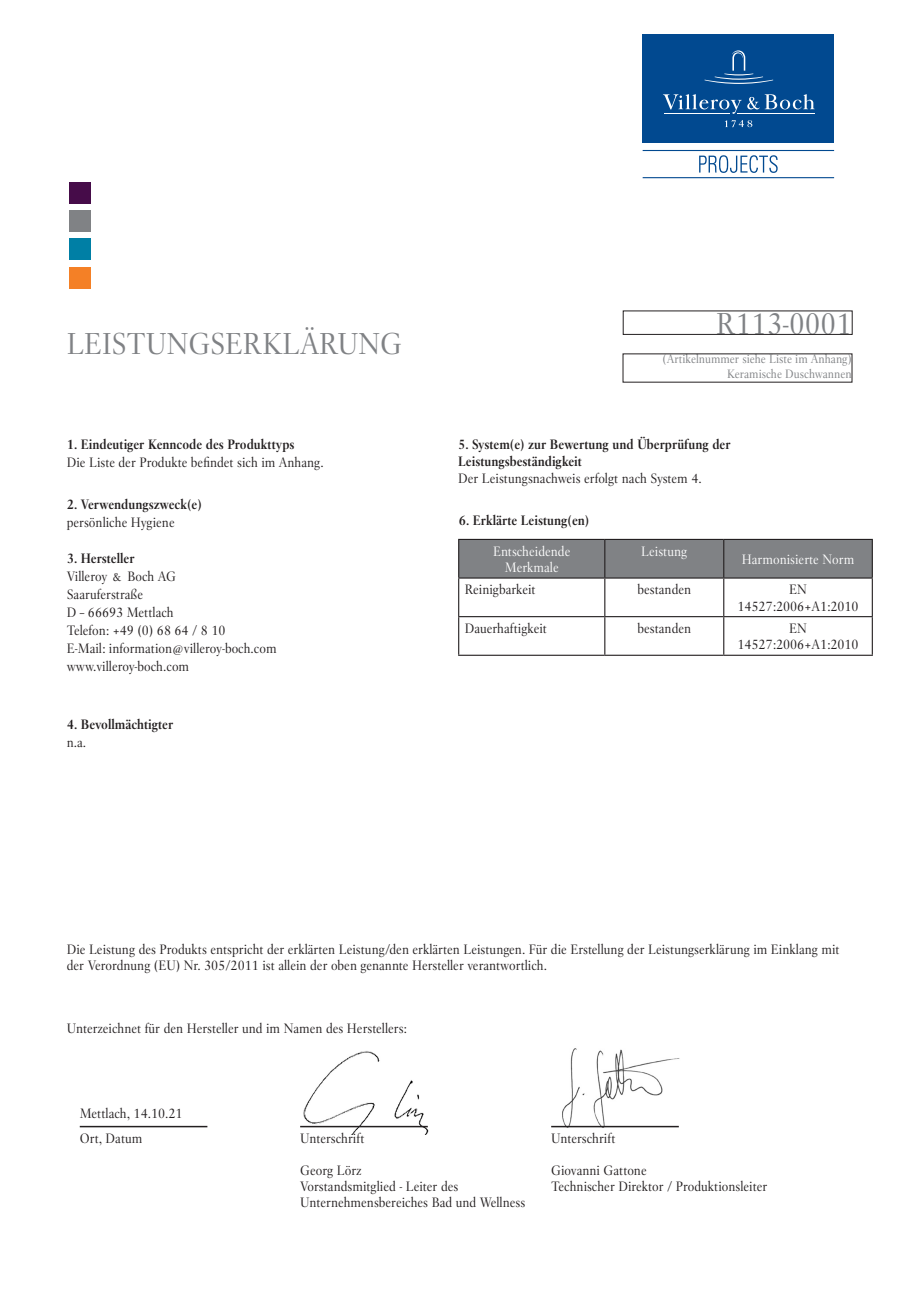
<style>
.page{position:relative;width:919px;height:1289px;background:#fff}
.page>*{position:absolute;margin:0;border:0;box-sizing:border-box;transform-origin:0 0}
.t1{font:30px "Villeroy Boch";color:#808285}
.t2{font:13.5px/16.2px "Villeroy Boch";color:#231f20}
.t3{font:700 13.5px/16.2px "Villeroy Boch";color:#231f20}
.t4{font:13.5px/16.2px "Villeroy Boch";color:#fff;text-align:center}
.t5{font:12px/14.4px "Villeroy Boch";color:#808285;text-align:right}
</style>
<div class="page">
<img style="left:301px;top:1051px;width:128px;height:83px">
<img style="left:558px;top:1048px;width:122px;height:80px">
<div style="left:69px;top:182px;width:21px;height:21px;background:#460c49"></div>
<div style="left:69px;top:210px;width:21px;height:21px;background:#808285"></div>
<div style="left:69px;top:238px;width:21px;height:22px;background:#007fa5"></div>
<div style="left:69px;top:267px;width:21px;height:21px;background:#f48026"></div>
<hr style="left:642px;top:150px;width:192px;height:1px;background:#014990">
<hr style="left:642px;top:177px;width:192px;height:1px;background:#014990">
<div style="left:642px;top:34px;width:192px;height:109px;background:#014990"></div>
<svg style="left:704px;top:50px;width:69px;height:34px"></svg>
<svg style="left:725px;top:120px;width:27px;height:7px"></svg>
<hr style="left:737px;top:113px;width:77px;height:1px;background:#fff">
<svg style="left:663px;top:94px;width:78px;height:20px"></svg>
<svg style="left:747px;top:94px;width:67px;height:15px"></svg>
<svg style="left:699px;top:155px;width:78px;height:18px"></svg>
<hr style="left:80px;top:1125px;width:127px;height:2px;background:#231f20">
<hr style="left:300px;top:1125px;width:128px;height:2px;background:#231f20">
<hr style="left:551px;top:1125px;width:127px;height:2px;background:#231f20">
<div style="left:459px;top:540px;width:412px;height:37px;background:#808285"></div>
<hr style="left:458px;top:539px;width:146px;height:1px;background:#231f20">
<hr style="left:458px;top:540px;width:1px;height:37px;background:#231f20">
<hr style="left:604px;top:539px;width:119px;height:1px;background:#231f20">
<hr style="left:604px;top:540px;width:1px;height:37px;background:#231f20">
<hr style="left:723px;top:539px;width:149px;height:1px;background:#231f20">
<hr style="left:723px;top:540px;width:1px;height:37px;background:#231f20">
<hr style="left:871px;top:540px;width:1px;height:37px;background:#231f20">
<hr style="left:458px;top:577px;width:146px;height:1px;background:#231f20">
<hr style="left:458px;top:578px;width:1px;height:38px;background:#231f20">
<hr style="left:604px;top:577px;width:119px;height:1px;background:#231f20">
<hr style="left:604px;top:578px;width:1px;height:38px;background:#231f20">
<hr style="left:723px;top:577px;width:149px;height:1px;background:#231f20">
<hr style="left:723px;top:578px;width:1px;height:38px;background:#231f20">
<hr style="left:871px;top:578px;width:1px;height:38px;background:#231f20">
<hr style="left:458px;top:616px;width:146px;height:1px;background:#231f20">
<hr style="left:458px;top:617px;width:1px;height:37px;background:#231f20">
<hr style="left:604px;top:616px;width:119px;height:1px;background:#231f20">
<hr style="left:604px;top:617px;width:1px;height:37px;background:#231f20">
<hr style="left:723px;top:616px;width:149px;height:1px;background:#231f20">
<hr style="left:723px;top:617px;width:1px;height:37px;background:#231f20">
<hr style="left:871px;top:617px;width:1px;height:37px;background:#231f20">
<hr style="left:458px;top:654px;width:146px;height:2px;background:#231f20">
<hr style="left:604px;top:654px;width:119px;height:2px;background:#231f20">
<hr style="left:723px;top:654px;width:149px;height:2px;background:#231f20">
<h1 class="t1" style="left:67px;top:324px;width:337px">LEISTUNGSERKLÄRUNG</h1>
<p class="t3" style="left:67px;top:436px;width:229px">1. Eindeutiger Kenncode des Produkttyps</p>
<p class="t2" style="left:67px;top:454px;width:258px">Die Liste der Produkte befindet sich im Anhang.</p>
<p class="t3" style="left:67px;top:496px;width:136px">2. Verwendungszweck(e)</p>
<p class="t2" style="left:67px;top:514px;width:109px">persönliche Hygiene</p>
<p class="t3" style="left:67px;top:550px;width:69px">3. Hersteller</p>
<p class="t2" style="left:67px;top:567px;width:211px;line-height:18px">Villeroy &amp; Boch AG<br>Saaruferstraße<br>D – 66693 Mettlach<br>Telefon: +49 (0) 68 64 / 8 10<br>E-Mail: information@villeroy-boch.com www.villeroy-boch.com</p>
<p class="t3" style="left:67px;top:716px;width:108px">4. Bevollmächtigter</p>
<p class="t2" style="left:67px;top:734px;width:21px">n.a.</p>
<h1 class="t1" style="left:716px;top:305px;width:137px">R113-0001</h1>
<p class="t5" style="left:662px;top:352px;width:191px">(Artikelnummer siehe Liste im Anhang)<br>Keramische Duschwannen</p>
<p class="t3" style="left:458px;top:436px;width:274px">5. System(e) zur Bewertung und Überprüfung der<br>Leistungsbeständigkeit</p>
<p class="t2" style="left:458px;top:470px;width:245px">Der Leistungsnachweis erfolgt nach System 4.</p>
<p class="t3" style="left:459px;top:512px;width:132px">6. Erklärte Leistung(en)</p>
<p class="t4" style="left:493px;top:543px;width:79px">Entscheidende<br>Merkmale</p>
<p class="t4" style="left:641px;top:543px;width:48px">Leistung</p>
<p class="t4" style="left:741px;top:551px;width:114px">Harmonisierte Norm</p>
<p class="t2" style="left:464px;top:581px;width:72px">Reinigbarkeit</p>
<p class="t2" style="left:637px;top:581px;width:55px">bestanden</p>
<p class="t2" style="left:737px;top:581px;width:123px;text-align:center">EN<br>14527:2006+A1:2010</p>
<p class="t2" style="left:464px;top:620px;width:84px">Dauerhaftigkeit</p>
<p class="t2" style="left:637px;top:620px;width:55px">bestanden</p>
<p class="t2" style="left:737px;top:620px;width:123px;text-align:center">EN<br>14527:2006+A1:2010</p>
<p class="t2" style="left:67px;top:941px;width:774px">Die Leistung des Produkts entspricht der erklärten Leistung/den erklärten Leistungen. Für die Erstellung der Leistungserklärung im Einklang mit der Verordnung (EU) Nr. 305/2011 ist allein der oben genannte Hersteller verantwortlich.</p>
<p class="t2" style="left:67px;top:1019px;width:341px">Unterzeichnet für den Hersteller und im Namen des Herstellers:</p>
<p class="t2" style="left:80px;top:1105px;width:104px">Mettlach, 14.10.21</p>
<p class="t2" style="left:80px;top:1129px;width:64px">Ort, Datum</p>
<p class="t2" style="left:300px;top:1129px;width:66px">Unterschrift</p>
<p class="t2" style="left:300px;top:1162px;width:227px">Georg Lörz<br>Vorstandsmitglied - Leiter des<br>Unternehmensbereiches Bad und Wellness</p>
<p class="t2" style="left:551px;top:1129px;width:66px">Unterschrift</p>
<p class="t2" style="left:551px;top:1162px;width:218px">Giovanni Gattone<br>Technischer Direktor / Produktionsleiter</p>
</div>
